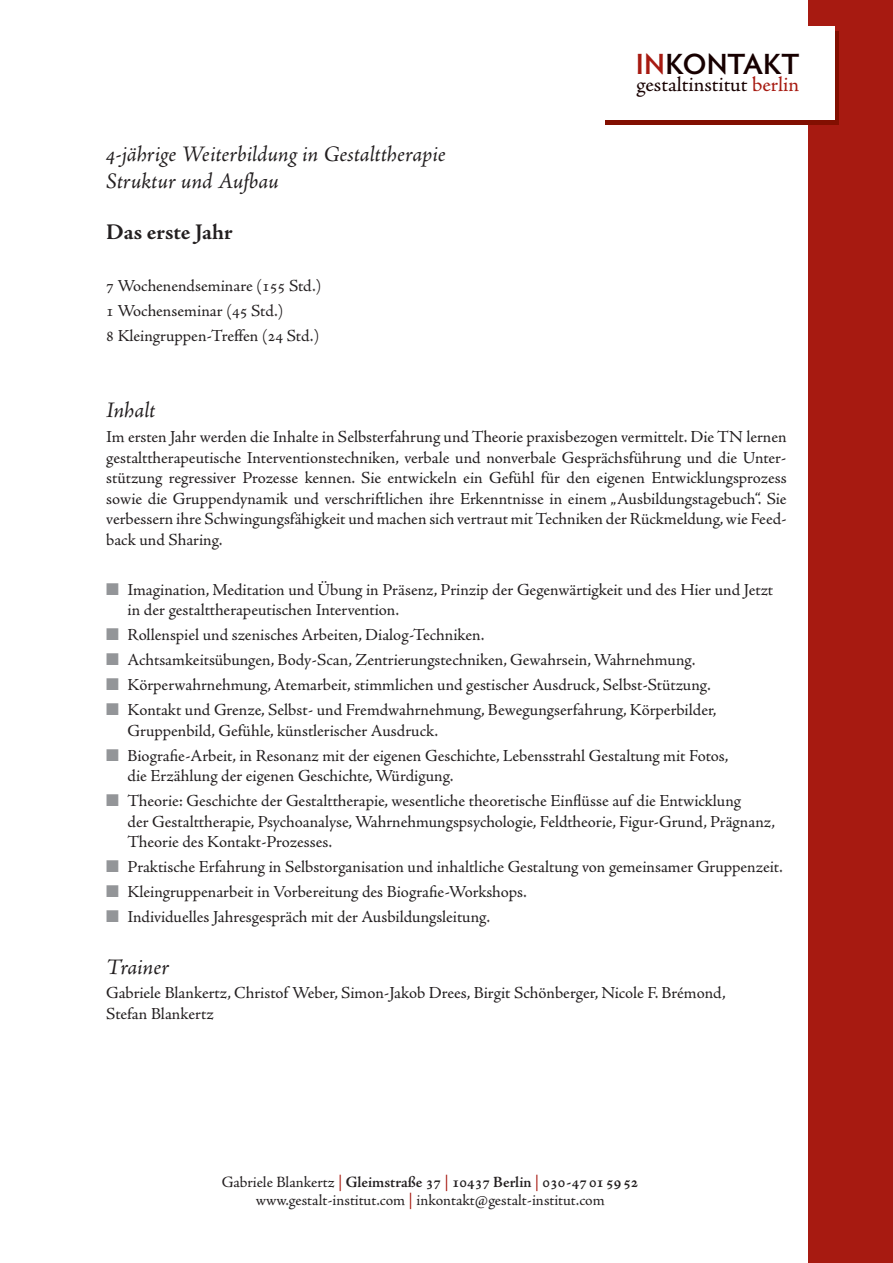
<style>
.page{position:relative;width:893px;height:1263px;background:#fff}
.page>*{position:absolute;margin:0;border:0;box-sizing:border-box;transform-origin:0 0}
.t1{font:600 29.4px "Hypatia Sans Pro";letter-spacing:-.005em;color:#170000}
.t2{font:italic 22.5px/26.7px "Adobe Jenson Pro";letter-spacing:-.005em;color:#231f20}
.t3{font:700 22.5px "Adobe Jenson Pro";letter-spacing:-.005em;color:#231f20}
.t4{font:21.3px "Adobe Jenson Pro";letter-spacing:-.005em;color:#170000}
.t5{font:16.8px/20.5px "Adobe Jenson Pro";letter-spacing:-.005em;color:#231f20}
.t6{font:15.75px/17.2px "Adobe Jenson Pro";letter-spacing:-.005em;color:#231f20;text-align:center}
.s1{color:#a71a11}
.s2{color:#939598}
.s3{font-weight:600}
</style>
<div class="page">
<div style="left:808px;top:0;width:85px;height:1263px;background:#a71a11"></div>
<div style="left:605px;top:31px;width:234px;height:93px;background:#820f01"></div>
<div style="left:601px;top:27px;width:234px;height:93px;background:#fff"></div>
<h2 class="t2" style="left:106px;top:143px;width:341px">4-jährige Weiterbildung in Gestalttherapie<br>Struktur und Aufbau</h2>
<h2 class="t3" style="left:106px;top:224px;width:128px">Das erste Jahr</h2>
<p class="t5" style="left:106px;top:275px;width:217px;line-height:24.9px">7 Wochenendseminare (155 Std.)<br>1 Wochenseminar (45 Std.)<br>8 Kleingruppen-Treffen (24 Std.)</p>
<h1 class="t1" style="left:636px;top:53px;width:165px"><span class="s1">IN</span>KONTAKT</h1>
<p class="t4" style="left:637px;top:76px;width:164px">gestaltinstitut <span class="s1">berlin</span></p>
<h2 class="t2" style="left:106px;top:399px;width:50px">Inhalt</h2>
<p class="t5" style="left:106px;top:428px;width:682px;text-align:justify">Im ersten Jahr werden die Inhalte in Selbsterfahrung und Theorie praxisbezogen vermittelt. Die TN lernen gestalttherapeutische Interventionstechniken, verbale und nonverbale Gesprächsführung und die Unter&shy;stützung regressiver Prozesse kennen. Sie entwickeln ein Gefühl für den eigenen Entwicklungsprozess sowie die Gruppendynamik und verschriftlichen ihre Erkenntnisse in einem „Ausbildungstagebuch“. Sie verbessern ihre Schwingungsfähigkeit und machen sich vertraut mitTechniken der Rückmeldung,wie Feed&shy;back und Sharing.</p>
<p class="t5" style="left:128px;top:581px;width:647px;text-indent:-21px"><span class="s2">■</span> Imagination, Meditation und Übung in Präsenz, Prinzip der Gegenwärtigkeit und des Hier und Jetzt in der gestalttherapeutischen Intervention.</p>
<p class="t5" style="left:106px;top:626px;width:380px"><span class="s2">■</span> Rollenspiel und szenisches Arbeiten, Dialog-Techniken.</p>
<p class="t5" style="left:106px;top:651px;width:591px"><span class="s2">■</span> Achtsamkeitsübungen, Body-Scan, Zentrierungstechniken, Gewahrsein, Wahrnehmung.</p>
<p class="t5" style="left:106px;top:676px;width:606px"><span class="s2">■</span> Körperwahrnehmung, Atemarbeit, stimmlichen und gestischer Ausdruck, Selbst-Stützung.</p>
<p class="t5" style="left:128px;top:701px;width:591px;text-indent:-21px"><span class="s2">■</span> Kontakt und Grenze, Selbst- und Fremdwahrnehmung, Bewegungserfahrung, Körperbilder,<br>Gruppenbild, Gefühle, künstlerischer Ausdruck.</p>
<p class="t5" style="left:128px;top:747px;width:603px;text-indent:-21px"><span class="s2">■</span> Biografie-Arbeit, in Resonanz mit der eigenen Geschichte, Lebensstrahl Gestaltung mit Fotos, die Erzählung der eigenen Geschichte, Würdigung.</p>
<p class="t5" style="left:128px;top:792px;width:649px;text-indent:-21px"><span class="s2">■</span> Theorie: Geschichte der Gestalttherapie, wesentliche theoretische Einflüsse auf die Entwicklung<br>der Gestalttherapie, Psychoanalyse, Wahrnehmungspsychologie, Feldtheorie, Figur-Grund, Prägnanz,<br>Theorie des Kontakt-Prozesses.</p>
<p class="t5" style="left:106px;top:858px;width:678px"><span class="s2">■</span> Praktische Erfahrung in Selbstorganisation und inhaltliche Gestaltung von gemeinsamer Gruppenzeit.</p>
<p class="t5" style="left:106px;top:883px;width:422px"><span class="s2">■</span> Kleingruppenarbeit in Vorbereitung des Biografie-Workshops.</p>
<p class="t5" style="left:106px;top:908px;width:385px"><span class="s2">■</span> Individuelles Jahresgespräch mit der Ausbildungsleitung.</p>
<h2 class="t2" style="left:106px;top:955px;width:64px">Trainer</h2>
<p class="t5" style="left:106px;top:985px;width:621px">Gabriele Blankertz, Christof Weber, Simon-Jakob Drees, Birgit Schönberger, Nicole F. Brémond,<br>Stefan Blankertz</p>
<p class="t6" style="left:222px;top:1175px;width:418px">Gabriele Blankertz <span class="s1">|</span> <span class="s3">Gleimstraße 37</span> <span class="s1">|</span> <span class="s3">10437 Berlin</span> <span class="s1">|</span> <span class="s3">030-47 01 59 52 </span>www.gestalt-institut.com <span class="s1">|</span> inkontakt@gestalt-institut.com</p>
</div>
